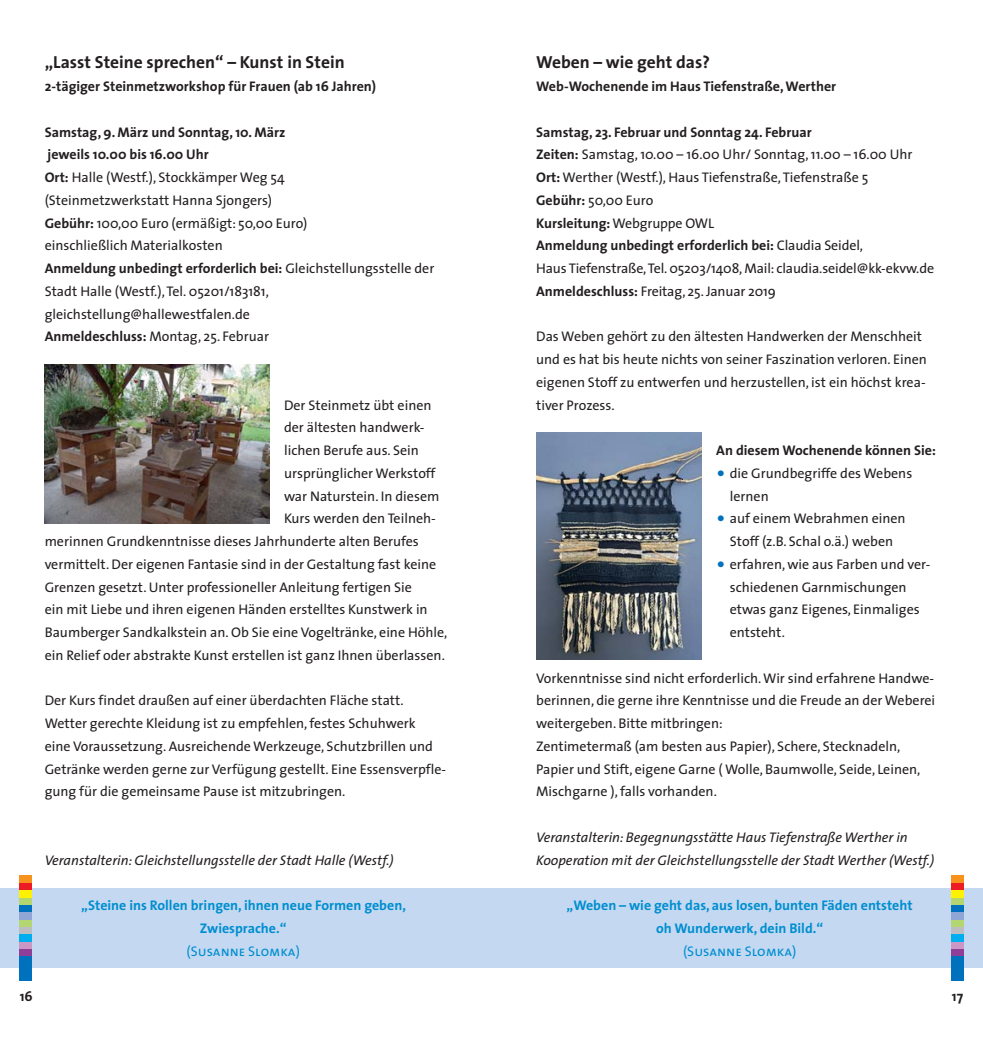
<style>
.page{position:relative;width:983px;height:1042px;background:#fff}
.page>*{position:absolute;margin:0;border:0;box-sizing:border-box;transform-origin:0 0}
.t1{font:700 17.5px "The Sans";color:#231f20}
.t2{font:14px/22.8px "The Sans";color:#231f20}
.t3{font:italic 14px/22.8px "The Sans";color:#231f20}
.t4{font:700 14px/22.8px "The Sans";color:#008ed0;text-align:center}
.t5{font:700 14px "The Sans";color:#231f20}
.t6{font:14px "The Sans Caps";color:#008ed0}
.s1{font-weight:700}
</style>
<div class="page">
<div style="left:0;top:888px;width:982px;height:79px;background:#c4d9f1"></div>
<div style="left:20px;top:956px;width:12px;height:24px;background:#0071bc"></div>
<div style="left:20px;top:948px;width:12px;height:8px;background:#903f98"></div>
<div style="left:20px;top:941px;width:12px;height:7px;background:#cb97c4"></div>
<div style="left:20px;top:934px;width:12px;height:7px;background:#00aeef"></div>
<div style="left:20px;top:926px;width:12px;height:8px;background:#bbbdc0"></div>
<div style="left:20px;top:919px;width:12px;height:7px;background:#b4d670"></div>
<div style="left:20px;top:912px;width:12px;height:7px;background:#90a7d6"></div>
<div style="left:20px;top:904px;width:12px;height:8px;background:#0071bc"></div>
<div style="left:20px;top:897px;width:12px;height:7px;background:#b4d670"></div>
<div style="left:20px;top:890px;width:12px;height:7px;background:#fff200"></div>
<div style="left:20px;top:882px;width:12px;height:8px;background:#ed1c24"></div>
<div style="left:20px;top:875px;width:12px;height:7px;background:#f7931d"></div>
<div style="left:950px;top:956px;width:12px;height:24px;background:#0071bc"></div>
<div style="left:950px;top:948px;width:12px;height:8px;background:#903f98"></div>
<div style="left:950px;top:941px;width:12px;height:7px;background:#cb97c4"></div>
<div style="left:950px;top:934px;width:12px;height:7px;background:#00aeef"></div>
<div style="left:950px;top:926px;width:12px;height:8px;background:#bbbdc0"></div>
<div style="left:950px;top:919px;width:12px;height:7px;background:#b4d670"></div>
<div style="left:950px;top:912px;width:12px;height:7px;background:#90a7d6"></div>
<div style="left:950px;top:904px;width:12px;height:8px;background:#0071bc"></div>
<div style="left:950px;top:897px;width:12px;height:7px;background:#b4d670"></div>
<div style="left:950px;top:890px;width:12px;height:7px;background:#fff200"></div>
<div style="left:950px;top:882px;width:12px;height:8px;background:#ed1c24"></div>
<div style="left:950px;top:875px;width:12px;height:7px;background:#f7931d"></div>
<img style="left:45px;top:364px;width:224px;height:159px">
<img style="left:536px;top:432px;width:165px;height:228px">
<p class="t1" style="left:45px;top:53px;width:301px">„Lasst Steine sprechen“ – Kunst in Stein</p>
<p class="t5" style="left:45px;top:79px;width:333px">2-tägiger Steinmetzworkshop für Frauen (ab 16 Jahren)</p>
<p class="t2" style="left:45px;top:122px;width:391px"><span class="s1">Samstag, 9. März und Sonntag, 10. März<br>jeweils 10.00 bis 16.00 Uhr<br>Ort:</span> Halle (Westf.), Stockkämper Weg 54<br>(Steinmetzwerkstatt Hanna Sjongers)<br><span class="s1">Gebühr:</span> 100,00 Euro (ermäßigt: 50,00 Euro)<br>einschließlich Materialkosten<br><span class="s1">Anmeldung unbedingt erforderlich bei:</span> Gleichstellungsstelle der Stadt Halle (Westf.), Tel. 05201/183181, gleichstellung@hallewestfalen.de<br><span class="s1">Anmeldeschluss:</span> Montag, 25. Februar</p>
<p class="t2" style="left:284px;top:395px;width:149px">Der Steinmetz übt einen</p>
<p class="t2" style="left:284px;top:418px;width:142px">der ältesten handwerk-</p>
<p class="t2" style="left:284px;top:440px;width:136px">lichen Berufe aus. Sein</p>
<p class="t2" style="left:284px;top:463px;width:153px">ursprünglicher Werkstoff</p>
<p class="t2" style="left:284px;top:486px;width:157px">war Naturstein. In diesem</p>
<p class="t2" style="left:284px;top:509px;width:153px">Kurs werden den Teilneh-</p>
<p class="t2" style="left:45px;top:531px;width:375px">merinnen Grundkenntnisse dieses Jahrhunderte alten Berufes</p>
<p class="t2" style="left:45px;top:554px;width:393px">vermittelt. Der eigenen Fantasie sind in der Gestaltung fast keine</p>
<p class="t2" style="left:45px;top:577px;width:368px">Grenzen gesetzt. Unter professioneller Anleitung fertigen Sie</p>
<p class="t2" style="left:45px;top:600px;width:384px">ein mit Liebe und ihren eigenen Händen erstelltes Kunstwerk in</p>
<p class="t2" style="left:45px;top:622px;width:404px">Baumberger Sandkalkstein an. Ob Sie eine Vogeltränke, eine Höhle,</p>
<p class="t2" style="left:45px;top:645px;width:401px">ein Relief oder abstrakte Kunst erstellen ist ganz Ihnen überlassen.</p>
<p class="t2" style="left:45px;top:691px;width:403px">Der Kurs findet draußen auf einer überdachten Fläche statt.<br>Wetter gerechte Kleidung ist zu empfehlen, festes Schuhwerk<br>eine Voraussetzung. Ausreichende Werkzeuge, Schutzbrillen und Getränke werden gerne zur Verfügung gestellt. Eine Essensverpfle&shy;gung für die gemeinsame Pause ist mitzubringen.</p>
<p class="t3" style="left:45px;top:850px;width:350px">Veranstalterin: Gleichstellungsstelle der Stadt Halle (Westf.)</p>
<p class="t4" style="left:81px;top:894px;width:326px">„Steine ins Rollen bringen, ihnen neue Formen geben,<br>Zwiesprache.“</p>
<p class="t6" style="left:186px;top:942px;width:115px">(Susanne Slomka)</p>
<p class="t1" style="left:536px;top:53px;width:175px">Weben – wie geht das?</p>
<p class="t5" style="left:536px;top:79px;width:301px">Web-Wochenende im Haus Tiefenstraße, Werther</p>
<p class="t2" style="left:536px;top:122px;width:399px"><span class="s1">Samstag, 23. Februar und Sonntag 24. Februar<br>Zeiten:</span> Samstag, 10.00 – 16.00 Uhr/ Sonntag, 11.00 – 16.00 Uhr <span class="s1">Ort:</span> Werther (Westf.), Haus Tiefenstraße, Tiefenstraße 5<br><span class="s1">Gebühr:</span> 50,00 Euro<br><span class="s1">Kursleitung:</span> Webgruppe OWL<br><span class="s1">Anmeldung unbedingt erforderlich bei:</span> Claudia Seidel,<br>Haus Tiefenstraße, Tel. 05203/1408, Mail: claudia.seidel@kk-ekvw.de <span class="s1">Anmeldeschluss:</span> Freitag, 25. Januar 2019</p>
<p class="t2" style="left:536px;top:327px;width:392px">Das Weben gehört zu den ältesten Handwerken der Menschheit und es hat bis heute nichts von seiner Faszination verloren. Einen eigenen Stoff zu entwerfen und herzustellen, ist ein höchst krea&shy;tiver Prozess.</p>
<p class="t5" style="left:716px;top:443px;width:221px">An diesem Wochenende können Sie:</p>
<p class="t2" style="left:729px;top:463px;width:202px">die Grundbegriffe des Webens lernen<br>auf einem Webrahmen einen<br>Stoff (z.B. Schal o.ä.) weben erfahren, wie aus Farben und ver&shy;schiedenen Garnmischungen etwas ganz Eigenes, Einmaliges entsteht.</p>
<p class="t2" style="left:536px;top:668px;width:400px">Vorkenntnisse sind nicht erforderlich. Wir sind erfahrene Handwe&shy;berinnen, die gerne ihre Kenntnisse und die Freude an der Weberei weitergeben. Bitte mitbringen:<br>Zentimetermaß (am besten aus Papier), Schere, Stecknadeln, Papier und Stift, eigene Garne ( Wolle, Baumwolle, Seide, Leinen, Mischgarne ), falls vorhanden.</p>
<p class="t3" style="left:536px;top:827px;width:399px">Veranstalterin: Begegnungsstätte Haus Tiefenstraße Werther in<br>Kooperation mit der Gleichstellungsstelle der Stadt Werther (Westf.)</p>
<p class="t4" style="left:566px;top:894px;width:347px">„Weben – wie geht das, aus losen, bunten Fäden entsteht oh Wunderwerk, dein Bild.“</p>
<p class="t6" style="left:683px;top:942px;width:115px">(Susanne Slomka)</p>
<p class="t5" style="left:20px;top:989px;width:14px">16</p>
<p class="t5" style="left:951px;top:989px;width:13px">17</p>
</div>
